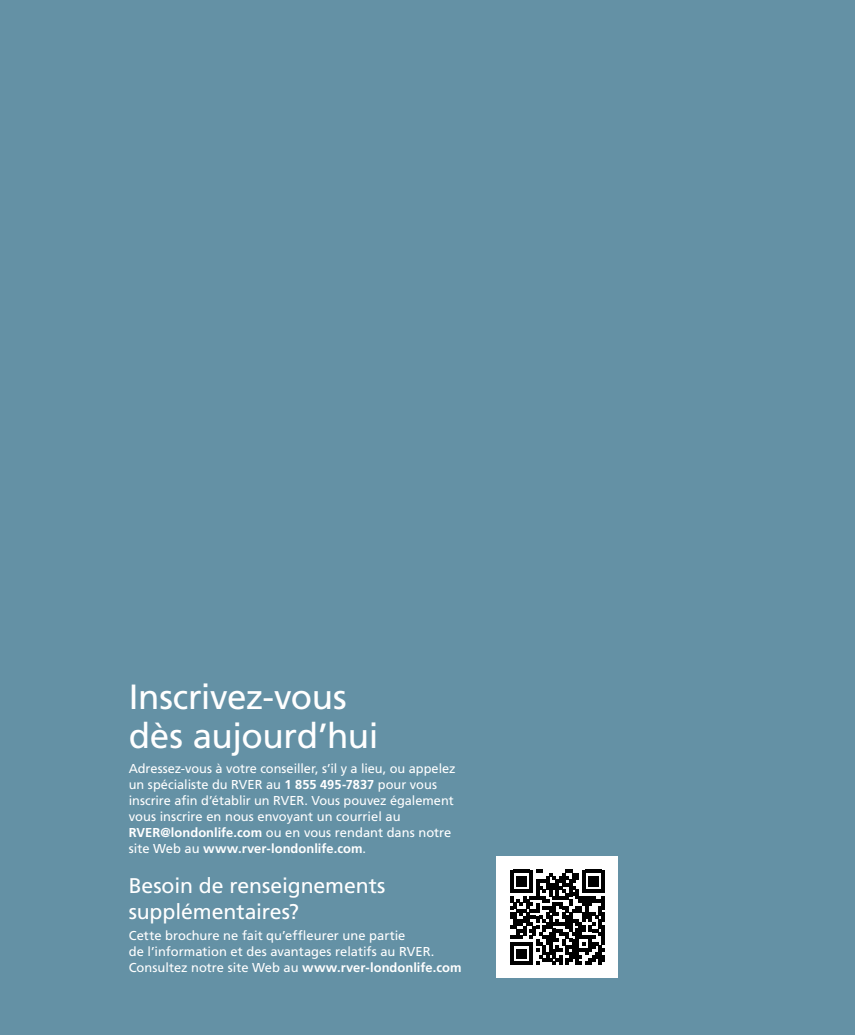
<style>
.page{position:relative;width:855px;height:1035px;background:#6491a5}
.page>*{position:absolute;margin:0;border:0;box-sizing:border-box;transform-origin:0 0}
.t1{font:35px/38.8px "Frutiger LT Std";letter-spacing:-.015em;color:#fff}
.t2{font:21.25px/25.5px "Frutiger LT Std";letter-spacing:-.005em;color:#fff}
.t3{font:12.88px/16px "Frutiger LT Std";color:#fff}
.s1{font-weight:700}
</style>
<div class="page">
<div style="left:497px;top:857px;width:121px;height:121px;background:#fff"></div>
<svg style="left:510px;top:870px;width:95px;height:95px"></svg>
<h1 class="t1" style="left:129px;top:678px;width:251px">Inscrivez-vous dès aujourd’hui</h1>
<p class="t3" style="left:129px;top:761px;width:328px">Adressez-vous à votre conseiller, s’il y a lieu, ou appelez un spécialiste du RVER au <span class="s1">1 855 495-7837</span> pour vous inscrire afin d’établir un RVER. Vous pouvez également vous inscrire en nous envoyant un courriel au <span class="s1">RVER@londonlife.com</span> ou en vous rendant dans notre site Web au <span class="s1">www.rver-londonlife.com</span>.</p>
<h2 class="t2" style="left:129px;top:873px;width:258px">Besoin de renseignements supplémentaires?</h2>
<p class="t3" style="left:129px;top:928px;width:334px">Cette brochure ne fait qu’effleurer une partie<br>de l’information et des avantages relatifs au RVER.<br>Consultez notre site Web au <span class="s1">www.rver-londonlife.com</span></p>
</div>
